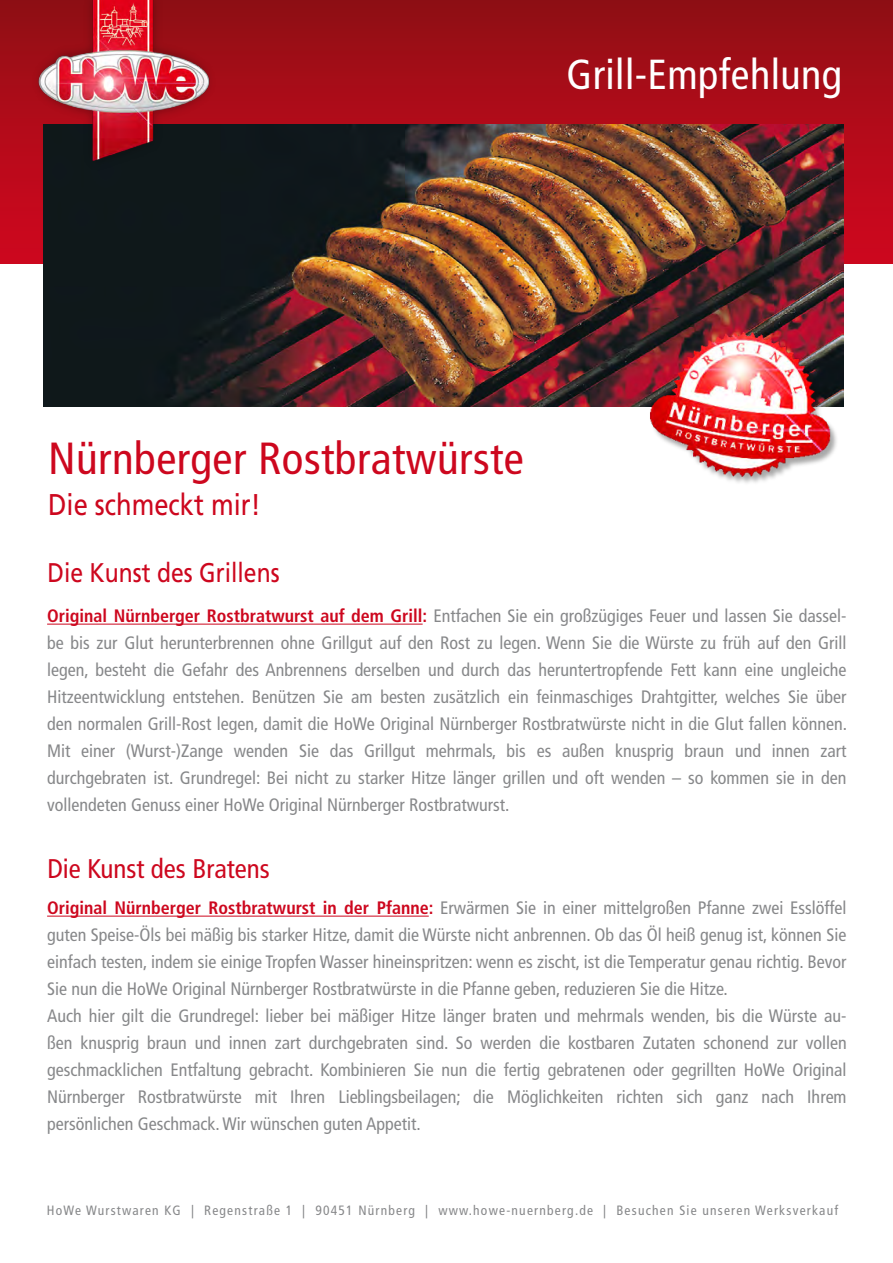
<style>
.page{position:relative;width:893px;height:1263px;background:#fff}
.page>*{position:absolute;margin:0;border:0;box-sizing:border-box;transform-origin:0 0}
.t1{font:condensed 45px "Frutiger";letter-spacing:.01em;color:#cd071e}
.t2{font:condensed 42px "Frutiger";letter-spacing:.01em;color:#fff}
.t3{font:30px "Frutiger LT Std";color:#cd071e;scale:.85 1}
.t4{font:27px "Frutiger LT Std";color:#cd071e;scale:.85 1}
.t5{font:condensed 27px "Frutiger";color:#cd071e}
.t6{font:condensed 18px/27px "Frutiger";color:#87888a;text-align:justify}
.t7{font:condensed 13.5px "Frutiger";letter-spacing:.09em;color:#87888a}
.s1{font-weight:700;color:#cd071e}
</style>
<div class="page">
<div style="left:0;top:0;width:893px;height:263px;background:linear-gradient(to bottom,#910f14,#d2071f)"></div>
<hr style="left:47px;top:624px;width:376px;height:1px;background:#cd071e">
<hr style="left:47px;top:916px;width:382px;height:1px;background:#cd071e">
<img style="left:44px;top:124px;width:800px;height:283px">
<img style="left:635px;top:322px;width:209px;height:161px">
<img style="left:14px;top:0;width:217px;height:174px">
<h2 class="t2" style="left:567px;top:50px;width:277px">Grill-Empfehlung</h2>
<h1 class="t1" style="left:48px;top:432px;width:477px">Nürnberger Rostbratwürste</h1>
<h3 class="t3" style="left:48px;top:487px;width:252px">Die schmeckt mir!</h3>
<h3 class="t4" style="left:47px;top:556px;width:275px">Die Kunst des Grillens</h3>
<p class="t6" style="left:47px;top:603px;width:802px"><span class="s1">Original Nürnberger Rostbratwurst auf dem Grill:</span> Entfachen Sie ein großzügiges Feuer und lassen Sie dassel&shy;be bis zur Glut herunterbrennen ohne Grillgut auf den Rost zu legen. Wenn Sie die Würste zu früh auf den Grill legen, besteht die Gefahr des Anbrennens derselben und durch das heruntertropfende Fett kann eine ungleiche Hitzeentwicklung entstehen. Benützen Sie am besten zusätzlich ein feinmaschiges Drahtgitter, welches Sie über den normalen Grill-Rost legen, damit die HoWe Original Nürnberger Rostbratwürste nicht in die Glut fallen können.<br>Mit einer (Wurst-)Zange wenden Sie das Grillgut mehrmals, bis es außen knusprig braun und innen zart durchgebraten ist. Grundregel: Bei nicht zu starker Hitze länger grillen und oft wenden – so kommen sie in den vollendeten Genuss einer HoWe Original Nürnberger Rostbratwurst.</p>
<h3 class="t5" style="left:47px;top:853px;width:224px">Die Kunst des Bratens</h3>
<p class="t6" style="left:47px;top:895px;width:801px;text-align:left"><span class="s1">Original Nürnberger Rostbratwurst in der Pfanne:</span> Erwärmen Sie in einer mittelgroßen Pfanne zwei Esslöffel guten Speise-Öls bei mäßig bis starker Hitze, damit die Würste nicht anbrennen. Ob das Öl heiß genug ist, können Sie einfach testen, indem sie einige Tropfen Wasser hineinspritzen: wenn es zischt, ist die Temperatur genau richtig. Bevor Sie nun die HoWe Original Nürnberger Rostbratwürste in die Pfanne geben, reduzieren Sie die Hitze.<br>Auch hier gilt die Grundregel: lieber bei mäßiger Hitze länger braten und mehrmals wenden, bis die Würste au&shy;ßen knusprig braun und innen zart durchgebraten sind. So werden die kostbaren Zutaten schonend zur vollen geschmacklichen Entfaltung gebracht. Kombinieren Sie nun die fertig gebratenen oder gegrillten HoWe Original Nürnberger Rostbratwürste mit Ihren Lieblingsbeilagen; die Möglichkeiten richten sich ganz nach Ihrem persönlichen Geschmack. Wir wünschen guten Appetit.</p>
<p class="t7" style="left:47px;top:1202px;width:793px">HoWe Wurstwaren KG | Regenstraße 1 | 90451 Nürnberg | www.howe-nuernberg.de | Besuchen Sie unseren Werksverkauf</p>
</div>
